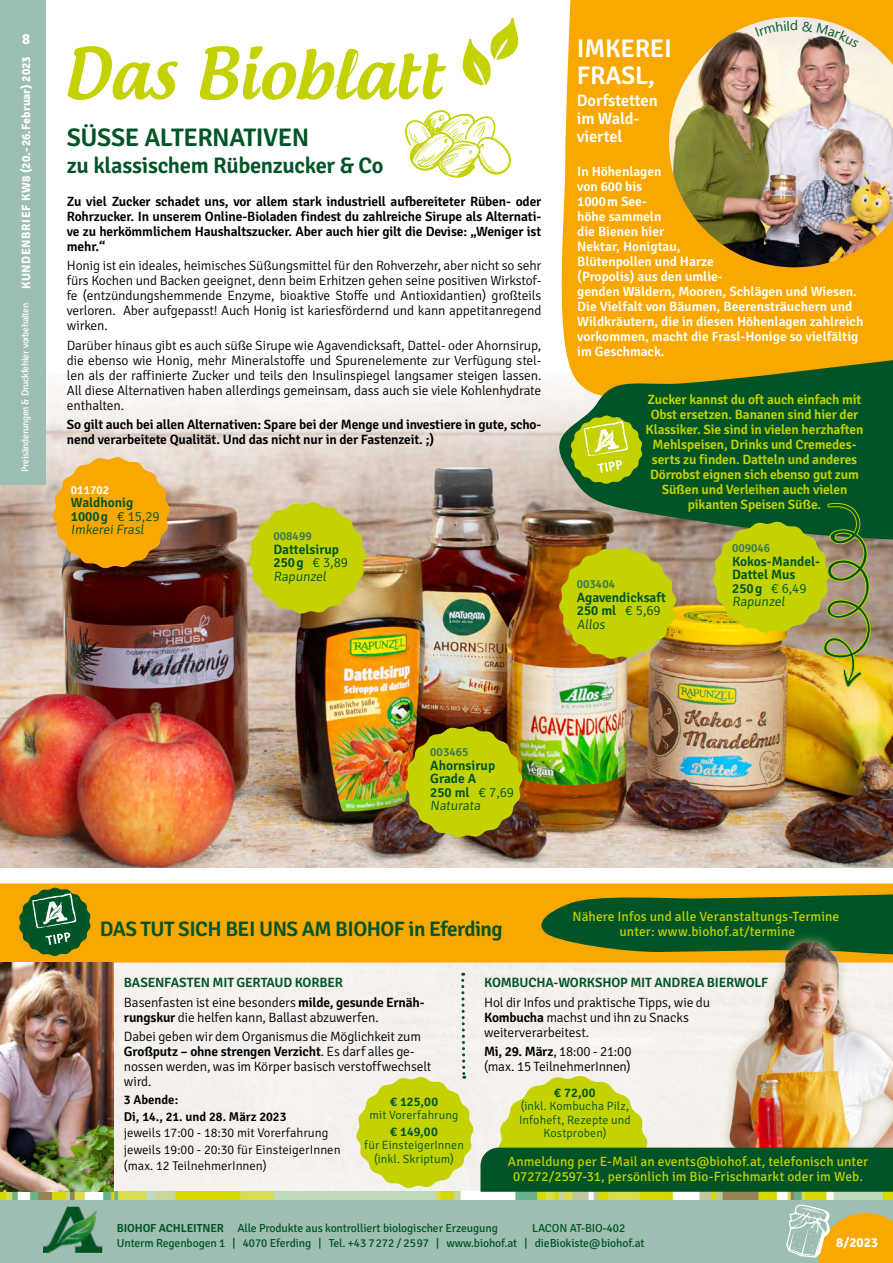
<style>
.page{position:relative;width:893px;height:1263px;background:#fff}
.page>*{position:absolute;margin:0;border:0;box-sizing:border-box;transform-origin:0 0}
.t1{font:500 67.5px "Androgyne";color:#c3d200}
.t2{font:600 25.5px "Signika";letter-spacing:-.02em;color:#005426}
.t3{font:600 25.5px/27px "Signika";letter-spacing:-.01em;color:#fff}
.t4{font:600 22.5px "Signika";letter-spacing:-.015em;color:#005426}
.t5{font:600 21px "Signika";letter-spacing:-.025em;color:#005426}
.t6{font:600 16.5px/18px "Signika";letter-spacing:-.01em;color:#fff}
.t7{font:700 15px "Signika";color:#fff}
.t8{font:300 13.5px/15px "Signika";letter-spacing:-.01em;color:#000}
.t9{font:600 13.5px/15px "Signika";letter-spacing:-.01em;color:#000;text-align:justify}
.t10{font:600 13.5px/15px "Signika";color:#fff}
.t11{font:600 13.5px/13.5px "Signika";letter-spacing:-.01em;color:#005426}
.t12{font:600 13.5px/15px "Signika";letter-spacing:-.01em;color:#c3d200;text-align:center}
.t13{font:13.5px/15px "Signika";letter-spacing:.005em;color:#c3d200;text-align:center}
.t14{font:300 13.5px/13.5px "Signika";color:#005426}
.t15{font:700 13.5px "Signika";color:#fff}
.t16{font:300 12.75px/16.5px "Signika";color:#000}
.t17{font:600 12.75px/16.5px "Signika";color:#000}
.t18{font:600 12.75px "Signika";letter-spacing:.01em;color:#005426}
.t19{font:300 12px/13.5px "Signika";letter-spacing:.01em;color:#005426;text-align:center}
.t20{font:700 12px "Signika";color:#fff}
.t21{font:600 12px "Signika";color:#3e7a51}
.t22{font:600 12px "Signika";color:#fff}
.t23{font:11.7px/15px "Signika";letter-spacing:-.01em;color:#005426}
.t24{font:9.75px "Signika";letter-spacing:-.04em;color:#fff}
.s1{font-weight:600}
.s2{font-weight:300}
.s3{font-weight:300;color:#000}
.s4{color:#000}
</style>
<div class="page">
<img style="left:0;top:962px;width:893px;height:238px">
<img style="left:0;top:546px;width:893px;height:321px">
<svg style="left:0;top:370px;width:893px;height:176px"></svg>
<svg style="left:462px;top:17px;width:57px;height:69px"></svg>
<div style="left:0;top:0;width:45px;height:485px;background:#9dbeb2"></div>
<div style="left:0;top:1200px;width:893px;height:63px;background:#9ebeb1"></div>
<img style="left:43px;top:1207px;width:60px;height:46px">
<div style="left:0;top:883px;width:893px;height:79px;background:#f8a800"></div>
<svg style="left:786px;top:1204px;width:107px;height:59px"></svg>
<img style="left:0;top:962px;width:114px;height:230px">
<svg style="left:405px;top:110px;width:106px;height:68px"></svg>
<svg style="left:53px;top:457px;width:117px;height:112px"></svg>
<svg style="left:248px;top:502px;width:118px;height:112px"></svg>
<img style="left:405px;top:726px;width:118px;height:112px">
<svg style="left:559px;top:547px;width:117px;height:112px"></svg>
<div style="left:561px;top:0;width:332px;height:357px;background:#f8a800"></div>
<svg style="left:535px;top:894px;width:358px;height:62px"></svg>
<div style="left:720px;top:932px;width:173px;height:258px;background:#c2b591;opacity:.75"></div>
<img style="left:730px;top:942px;width:163px;height:133px">
<svg style="left:480px;top:1075px;width:413px;height:117px"></svg>
<svg style="left:543px;top:357px;width:350px;height:184px;fill:#005426"></svg>
<img style="left:669px;top:17px;width:224px;height:250px">
<img style="left:712px;top:502px;width:162px;height:186px">
<svg style="left:356px;top:973px;width:118px;height:215px"></svg>
<svg style="left:12px;top:887px;width:79px;height:69px"></svg>
<svg style="left:563px;top:415px;width:79px;height:69px"></svg>
<svg style="left:755px;top:20px;width:104px;height:28px"></svg>
<p class="t7" style="left:22px;top:30px;width:9px">8</p>
<p class="t20" style="left:19px;top:289px;width:235px;rotate:-90deg">KUNDENBRIEF KW8 (20.-26.Februar) 2023</p>
<p class="t24" style="left:20px;top:472px;width:170px;rotate:-90deg">Preisänderungen &amp; Druckfehler vorbehalten</p>
<h1 class="t1" style="left:63px;top:31px;width:381px">Das Bioblatt</h1>
<h2 class="t2" style="left:67px;top:122px;width:244px">SÜSSE ALTERNATIVEN</h2>
<h3 class="t4" style="left:67px;top:152px;width:318px">zu klassischem Rübenzucker &amp; Co</h3>
<p class="t9" style="left:67px;top:194px;width:476px">Zu viel Zucker schadet uns, vor allem stark industriell aufbereiteter Rüben- oder Rohrzucker. In unserem Online-Bioladen findest du zahlreiche Sirupe als Alternati&shy;ve zu herkömmlichem Haushaltszucker. Aber auch hier gilt die Devise: „Weniger ist mehr.“</p>
<p class="t8" style="left:67px;top:258px;width:476px;text-align:justify">Honig ist ein ideales, heimisches Süßungsmittel für den Rohverzehr, aber nicht so sehr fürs Kochen und Backen geeignet, denn beim Erhitzen gehen seine positiven Wirkstof&shy;fe (entzündungshemmende Enzyme, bioaktive Stoffe und Antioxidantien) großteils verloren. Aber aufgepasst! Auch Honig ist kariesfördernd und kann appetitanregend wirken.</p>
<p class="t8" style="left:67px;top:338px;width:476px;text-align:justify">Darüber hinaus gibt es auch süße Sirupe wie Agavendicksaft, Dattel- oder Ahornsirup, die ebenso wie Honig, mehr Mineralstoffe und Spurenelemente zur Verfügung stel&shy;len als der raffinierte Zucker und teils den Insulinspiegel langsamer steigen lassen.<br>All diese Alternativen haben allerdings gemeinsam, dass auch sie viele Kohlenhydrate enthalten.</p>
<p class="t9" style="left:67px;top:417px;width:476px">So gilt auch bei allen Alternativen: Spare bei der Menge und investiere in gute, scho&shy;nend verarbeitete Qualität. Und das nicht nur in der Fastenzeit. ;)</p>
<p class="t22" style="left:71px;top:482px;width:40px">011702</p>
<p class="t14" style="left:71px;top:496px;width:90px"><span class="s1">Waldhonig<br>1000g</span> € 15,29<br>Imkerei Frasl</p>
<p class="t21" style="left:274px;top:529px;width:40px">008499</p>
<p class="t11" style="left:274px;top:542px;width:76px">Dattelsirup<br>250g <span class="s2">€ 3,89<br>Rapunzel</span></p>
<h2 class="t3" style="left:577px;top:35px;width:97px">IMKEREI<br>FRASL,</h2>
<p class="t6" style="left:577px;top:92px;width:82px">Dorfstetten im Wald&shy;viertel</p>
<p class="t10" style="left:577px;top:164px;width:288px">In Höhenlagen<br>von 600 bis<br>1000m See-<br>höhe sammeln<br>die Bienen hier<br>Nektar, Honigtau,<br>Blütenpollen und Harze<br>(Propolis) aus den umlie-<br>genden Wäldern, Mooren, Schlägen und Wiesen.<br>Die Vielfalt von Bäumen, Beerensträuchern und<br>Wildkräutern, die in diesen Höhenlagen zahlreich vorkommen, macht die Frasl-Honige so vielfältig im Geschmack.</p>
<p class="t12" style="left:646px;top:392px;width:219px">Zucker kannst du oft auch einfach mit Obst ersetzen. Bananen sind hier der Klassiker. Sie sind in vielen herzhaften Mehlspeisen, Drinks und Cremedes&shy;serts zu finden. Datteln und anderes Dörrobst eignen sich ebenso gut zum Süßen und Verleihen auch vielen pikanten Speisen Süße.</p>
<p class="t21" style="left:732px;top:541px;width:40px">009046</p>
<p class="t11" style="left:732px;top:554px;width:89px">Kokos-Mandel-<br>Dattel Mus<br>250g <span class="s2">€ 6,49<br>Rapunzel</span></p>
<p class="t21" style="left:577px;top:577px;width:40px">003404</p>
<p class="t11" style="left:577px;top:590px;width:91px">Agavendicksaft<br>250 ml <span class="s2">€ 5,69<br>Allos</span></p>
<p class="t21" style="left:430px;top:745px;width:40px">003465</p>
<p class="t11" style="left:430px;top:758px;width:85px">Ahornsirup<br>Grade A<br>250 ml <span class="s2">€ 7,69<br>Naturata</span></p>
<p class="t13" style="left:572px;top:909px;width:268px">Nähere Infos und alle Veranstaltungs-Termine unter: www.biohof.at/termine</p>
<h3 class="t5" style="left:100px;top:916px;width:404px">DAS TUT SICH BEI UNS AM BIOHOF in Eferding</h3>
<p class="t11" style="left:124px;top:973px;width:302px;line-height:19.5px">BASENFASTEN MIT GERTAUD KORBER<br><span class="s3">Basenfasten ist eine besonders</span> <span class="s4">milde, gesunde Ernäh-</span></p>
<p class="t8" style="left:124px;top:1007px;width:299px;line-height:19.5px"><span class="s1">rungskur</span> die helfen kann, Ballast abzuwerfen.<br>Dabei geben wir dem Organismus die Möglichkeit zum</p>
<p class="t8" style="left:124px;top:1044px;width:309px"><span class="s1">Großputz – ohne strengen Verzicht</span>. Es darf alles ge&shy;nossen werden, was im Körper basisch verstoffwechselt wird.</p>
<p class="t17" style="left:124px;top:1092px;width:164px">3 Abende:<br>Di, 14., 21. und 28. März 2023</p>
<p class="t16" style="left:124px;top:1125px;width:218px">jeweils 17:00 - 18:30 mit Vorerfahrung jeweils 19:00 - 20:30 für EinsteigerInnen (max. 12 TeilnehmerInnen)</p>
<p class="t11" style="left:484px;top:976px;width:286px">KOMBUCHA-WORKSHOP MIT ANDREA BIERWOLF</p>
<p class="t8" style="left:484px;top:995px;width:228px">Hol dir Infos und praktische Tipps, wie du<br><span class="s1">Kombucha</span> machst und ihn zu Snacks weiterverarbeitest.</p>
<p class="t8" style="left:484px;top:1044px;width:149px"><span class="s1">Mi, 29. März</span>, 18:00 - 21:00 (max. 15 TeilnehmerInnen)</p>
<p class="t18" style="left:554px;top:1085px;width:43px">€ 72,00</p>
<p class="t19" style="left:519px;top:1099px;width:113px">(inkl. Kombucha Pilz,<br>Infoheft, Rezepte und<br>Kostproben)</p>
<p class="t18" style="left:390px;top:1094px;width:50px">€ 125,00</p>
<p class="t19" style="left:370px;top:1108px;width:90px">mit Vorerfahrung</p>
<p class="t18" style="left:390px;top:1124px;width:49px">€ 149,00</p>
<p class="t19" style="left:364px;top:1138px;width:101px">für EinsteigerInnen (inkl. Skriptum)</p>
<p class="t13" style="left:508px;top:1154px;width:362px">Anmeldung per E-Mail an events@biohof.at, telefonisch unter<br>07272/2597-31, persönlich im Bio-Frischmarkt oder im Web.</p>
<p class="t23" style="left:117px;top:1220px;width:383px"><span class="s1">BIOHOF ACHLEITNER</span> Alle Produkte aus kontrolliert biologischer Erzeugung</p>
<p class="t23" style="left:117px;top:1220px;width:529px;text-indent:415px">LACON AT-BIO-402<br>Unterm Regenbogen 1 | 4070 Eferding | Tel. +43 7272 / 2597 | www.biohof.at | dieBiokiste@biohof.at</p>
<p class="t15" style="left:836px;top:1234px;width:43px">8/2023</p>
</div>
